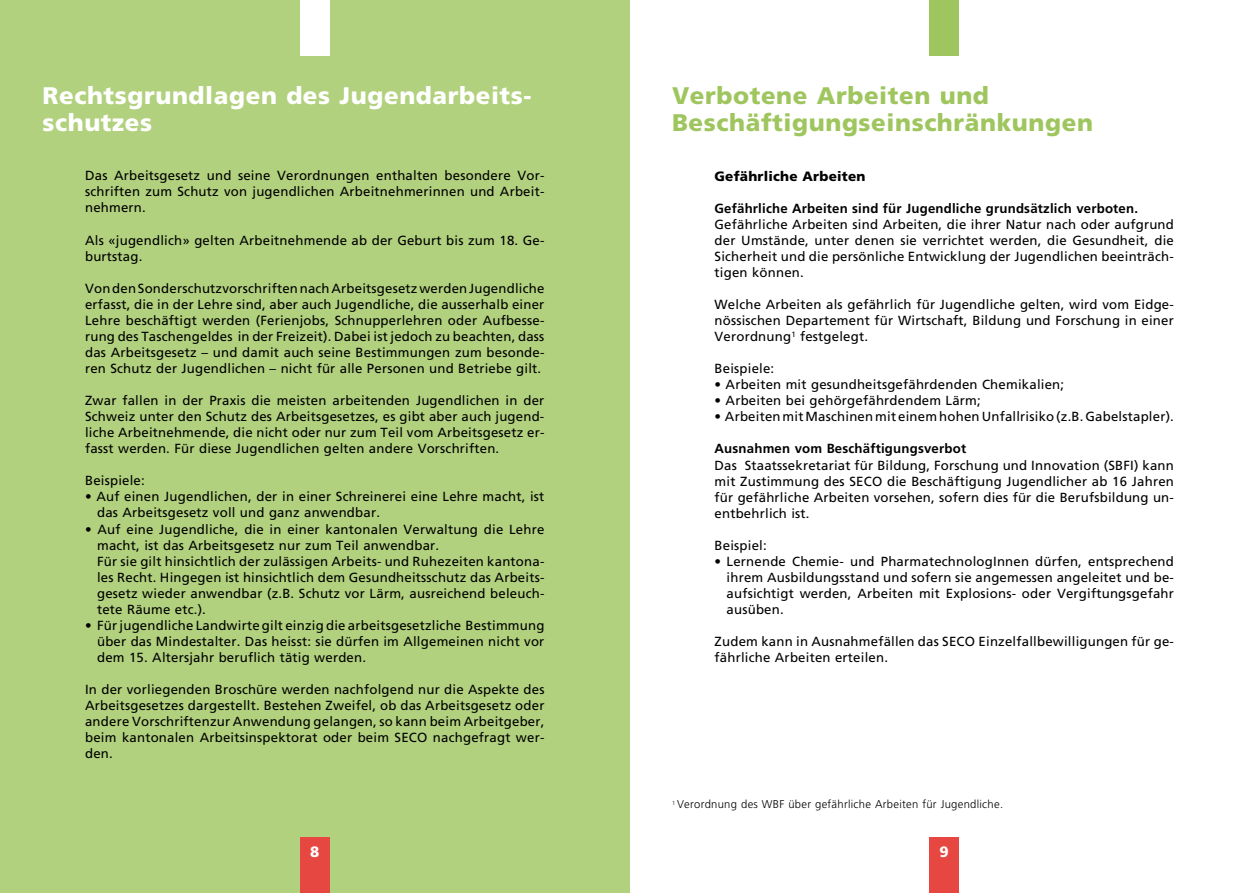
<style>
.page{position:relative;width:1259px;height:893px;background:#fff}
.page>*{position:absolute;margin:0;border:0;box-sizing:border-box;transform-origin:0 0}
.t1{font:900 24px/27px "Frutiger";letter-spacing:.025em;color:#9fc65e}
.t2{font:900 24px/27px "Frutiger";letter-spacing:.025em;color:#fff}
.t3{font:900 15px "Frutiger";color:#fff}
.t4{font:900 13.5px "Frutiger";letter-spacing:.015em;color:#000}
.t5{font:13.2px/16px "Frutiger";letter-spacing:.015em;color:#000;text-align:justify}
.t6{font:700 13.2px "Frutiger";letter-spacing:.015em;color:#000}
.t7{font:300 11.25px "Frutiger";letter-spacing:.025em;color:#000}
</style>
<div class="page">
<div style="left:0;top:0;width:629px;height:893px;background:#b2d17e"></div>
<div style="left:929px;top:0;width:30px;height:55px;background:#9fc65e"></div>
<div style="left:929px;top:838px;width:30px;height:55px;background:#e64741"></div>
<div style="left:300px;top:838px;width:30px;height:55px;background:#e64741"></div>
<div style="left:300px;top:0;width:30px;height:55px;background:#fff"></div>
<h1 class="t2" style="left:43px;top:82px;width:490px">Rechtsgrundlagen des Jugendarbeits&shy;schutzes</h1>
<p class="t5" style="left:85px;top:168px;width:460px">Das Arbeitsgesetz und seine Verordnungen enthalten besondere Vor&shy;schriften zum Schutz von jugendlichen Arbeitnehmerinnen und Arbeit&shy;nehmern.</p>
<p class="t5" style="left:85px;top:232px;width:460px">Als «jugendlich» gelten Arbeitnehmende ab der Geburt bis zum 18. Ge&shy;burtstag.</p>
<p class="t5" style="left:85px;top:280px;width:461px">Von den Sonderschutzvorschriften nach Arbeitsgesetz werden Jugendliche erfasst, die in der Lehre sind, aber auch Jugendliche, die ausserhalb einer Lehre beschäftigt werden (Ferienjobs, Schnupperlehren oder Aufbesse&shy;rung des Taschengeldes in der Freizeit). Dabei ist jedoch zu beachten, dass das Arbeitsgesetz – und damit auch seine Bestimmungen zum besonde&shy;ren Schutz der Jugendlichen – nicht für alle Personen und Betriebe gilt.</p>
<p class="t5" style="left:85px;top:393px;width:461px">Zwar fallen in der Praxis die meisten arbeitenden Jugendlichen in der Schweiz unter den Schutz des Arbeitsgesetzes, es gibt aber auch jugend&shy;liche Arbeitnehmende, die nicht oder nur zum Teil vom Arbeitsgesetz er&shy;fasst werden. Für diese Jugendlichen gelten andere Vorschriften.</p>
<p class="t5" style="left:85px;top:473px;width:61px">Beispiele:</p>
<p class="t5" style="left:97px;top:489px;width:449px;text-indent:-12px">• Auf einen Jugendlichen, der in einer Schreinerei eine Lehre macht, ist das Arbeitsgesetz voll und ganz anwendbar.</p>
<p class="t5" style="left:97px;top:521px;width:449px;text-align:left;text-indent:-12px">• Auf eine Jugendliche, die in einer kantonalen Verwaltung die Lehre macht, ist das Arbeitsgesetz nur zum Teil anwendbar.<br>Für sie gilt hinsichtlich der zulässigen Arbeits- und Ruhezeiten kantona&shy;les Recht. Hingegen ist hinsichtlich dem Gesundheitsschutz das Arbeits&shy;gesetz wieder anwendbar (z.B. Schutz vor Lärm, ausreichend beleuch&shy;tete Räume etc.).</p>
<p class="t5" style="left:97px;top:617px;width:449px;text-indent:-12px">• Für jugendliche Landwirte gilt einzig die arbeitsgesetzliche Bestimmung über das Mindestalter. Das heisst: sie dürfen im Allgemeinen nicht vor dem 15. Altersjahr beruflich tätig werden.</p>
<p class="t5" style="left:85px;top:681px;width:461px">In der vorliegenden Broschüre werden nachfolgend nur die Aspekte des Arbeitsgesetzes dargestellt. Bestehen Zweifel, ob das Arbeitsgesetz oder andere Vorschriftenzur Anwendung gelangen, so kann beim Arbeitgeber, beim kantonalen Arbeitsinspektorat oder beim SECO nachgefragt wer&shy;den.</p>
<p class="t3" style="left:310px;top:843px;width:11px">8</p>
<h1 class="t1" style="left:672px;top:82px;width:422px">Verbotene Arbeiten und<br>Beschäftigungseinschränkungen</h1>
<p class="t4" style="left:714px;top:168px;width:152px">Gefährliche Arbeiten</p>
<p class="t6" style="left:714px;top:200px;width:425px">Gefährliche Arbeiten sind für Jugendliche grundsätzlich verboten.</p>
<p class="t5" style="left:714px;top:216px;width:461px">Gefährliche Arbeiten sind Arbeiten, die ihrer Natur nach oder aufgrund der Umstände, unter denen sie verrichtet werden, die Gesundheit, die Sicherheit und die persönliche Entwicklung der Jugendlichen beeinträch&shy;tigen können.</p>
<p class="t5" style="left:714px;top:296px;width:461px">Welche Arbeiten als gefährlich für Jugendliche gelten, wird vom Eidge&shy;nössischen Departement für Wirtschaft, Bildung und Forschung in einer Verordnung<sup>1</sup> festgelegt.</p>
<p class="t5" style="left:714px;top:361px;width:61px">Beispiele:</p>
<p class="t5" style="left:714px;top:377px;width:351px">• Arbeiten mit gesundheitsgefährdenden Chemikalien;</p>
<p class="t5" style="left:714px;top:393px;width:268px">• Arbeiten bei gehörgefährdendem Lärm;</p>
<p class="t5" style="left:714px;top:409px;width:461px">• Arbeiten mit Maschinen mit einem hohen Unfallrisiko (z.B. Gabelstapler).</p>
<p class="t6" style="left:714px;top:441px;width:253px">Ausnahmen vom Beschäftigungsverbot</p>
<p class="t5" style="left:714px;top:457px;width:461px">Das Staatssekretariat für Bildung, Forschung und Innovation (SBFI) kann mit Zustimmung des SECO die Beschäftigung Jugendlicher ab 16 Jahren für gefährliche Arbeiten vorsehen, sofern dies für die Berufsbildung un&shy;entbehrlich ist.</p>
<p class="t5" style="left:714px;top:537px;width:54px">Beispiel:</p>
<p class="t5" style="left:726px;top:553px;width:449px;text-indent:-12px">• Lernende Chemie- und PharmatechnologInnen dürfen, entsprechend ihrem Ausbildungsstand und sofern sie angemessen angeleitet und be&shy;aufsichtigt werden, Arbeiten mit Explosions- oder Vergiftungsgefahr ausüben.</p>
<p class="t5" style="left:714px;top:634px;width:460px">Zudem kann in Ausnahmefällen das SECO Einzelfallbewilligungen für ge&shy;fährliche Arbeiten erteilen.</p>
<p class="t7" style="left:672px;top:798px;width:333px"><sup>1</sup> Verordnung des WBF über gefährliche Arbeiten für Jugendliche.</p>
<p class="t3" style="left:939px;top:843px;width:11px">9</p>
</div>
